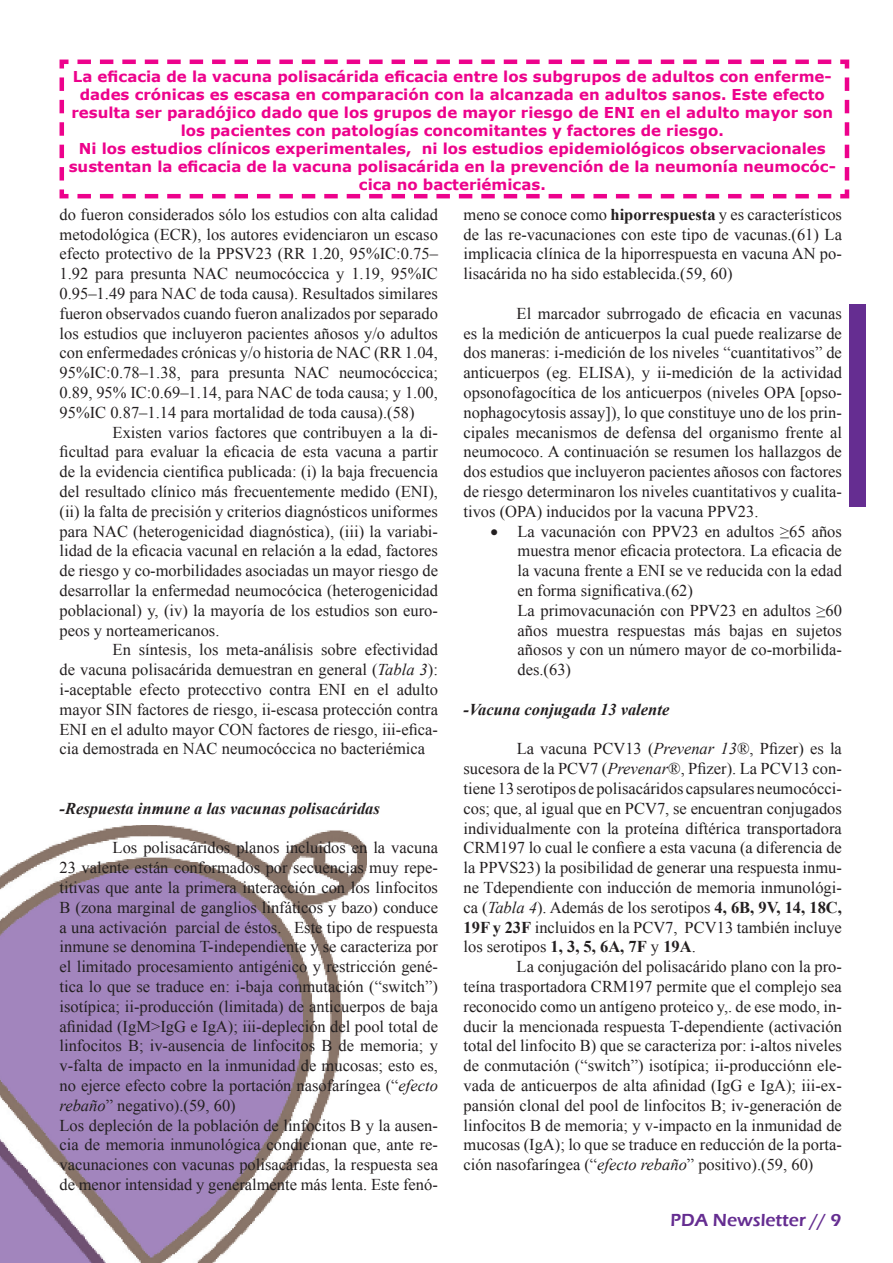
<style>
.page{position:relative;width:893px;height:1263px;background:#fff}
.page>*{position:absolute;margin:0;border:0;box-sizing:border-box;transform-origin:0 0}
.t1{font:600 18px "Eras ITC";color:#652d91}
.t2{font:16.5px/19.8px "Times New Roman";color:#231f20;text-align:justify}
.t3{font:italic 700 16.5px "Times New Roman";color:#231f20}
.t4{font:700 15px/18px "Verdana";color:#ed028c;text-align:center}
.s1{font-style:italic}
.s2{font-weight:700}
</style>
<div class="page">
<div style="left:849px;top:304px;width:16px;height:202px;background:#652d91"></div>
<img style="left:0;top:825px;width:367px;height:438px">
<svg style="left:59px;top:59px;width:791px;height:140px"></svg>
<p class="t4" style="left:69px;top:67px;width:769px">La eficacia de la vacuna polisacárida eficacia entre los subgru pos de adultos con enferme&shy;dades crónicas es escasa en comparación con la alcanzada en adultos sanos. Este efecto resulta ser paradójico dado que los grupos de mayor riesgo de ENI en el adulto mayor son los pacientes con patologías concomitantes y factores de riesgo.<br>Ni los estudios clínicos experimentales, ni los estudios epidemiológicos observacionales sustentan la eficacia de la vacuna polisacárida en la prevención de la neumonía neumocóc&shy;cica no bacte riémicas.</p>
<p class="t2" style="left:60px;top:204px;width:380px">do fueron considerados sólo los estudios con alta calidad metodológica (ECR), los autores evidenciaron un escaso efecto protectivo de la PPSV23 (RR 1.20, 95%IC:0.75– 1.92 para presunta NAC neumocóccica y 1.19, 95%IC 0.95–1.49 para NAC de toda causa). Resultados similares fueron observados cuando fueron analizados por separado los estudios que incluyeron pacientes añosos y/o adultos con enfermedades crónicas y/o historia de NAC (RR 1.04, 95%IC:0.78–1.38, para presunta NAC neumocóccica; 0.89, 95% IC:0.69–1.14, para NAC de toda causa; y 1.00, 95%IC 0.87–1.14 para mortalidad de toda causa).(58)</p>
<p class="t2" style="left:60px;top:422px;width:380px;text-indent:53px">Existen varios factores que contribuyen a la di&shy;ficultad para evaluar la eficacia de esta vacuna a partir de la evidencia cientifica publicada: (i) la baja frecuencia del resultado clínico más frecuentemente medido (ENI), (ii) la falta de precisión y criterios diagnósticos uniformes para NAC (heterogenicidad diagnóstica), (iii) la variabi&shy;lidad de la eficacia vacunal en relación a la edad, factores de riesgo y co-morbilidades asociadas un mayor riesgo de desarrollar la enfermedad neumocócica (heterogenicidad poblacional) y, (iv) la mayoría de los estudios son euro&shy;peos y norteamericanos.</p>
<p class="t2" style="left:60px;top:640px;width:380px;text-indent:53px">En síntesis, los meta-análisis sobre efectividad de vacuna polisacárida demuestran en general (<span class="s1">Tabla 3</span>): i-aceptable efecto protecctivo contra ENI en el adulto mayor SIN factores de riesgo, ii-escasa protección contra ENI en el adulto mayor CON factores de riesgo, iii-efica&shy;cia demostrada en NAC neumocóccica no bacteriémica</p>
<p class="t3" style="left:60px;top:797px;width:322px">-Respuesta inmune a las vacunas polisacáridas</p>
<p class="t2" style="left:60px;top:838px;width:380px;text-align:left;text-indent:53px">Los polisacáridos planos incluidos en la vacuna 23 valente están conformados por secuencias muy repe&shy;titivas que ante la primera interacción con los linfocitos B (zona marginal de ganglios linfáticos y bazo) conduce a una activación parcial de éstos. Este tipo de respuesta inmune se denomina T-independiente y se caracteriza por el limitado procesamiento antigénico y restricción gené&shy;tica lo que se traduce en: i-baja conmutación (“switch”) isotípica; ii-producción (limitada) de anticuerpos de baja afinidad (IgM&gt;IgG e IgA); iii-depleción del pool total de linfocitos B; iv-ausencia de linfocitos B de memoria; y v-falta de impacto en la inmunidad de mucosas; esto es, no ejerce efecto cobre la portación nasofaríngea (“<span class="s1">efecto rebaño</span>” negativo).(59, 60)<br>Los depleción de la población de linfocitos B y la ausen&shy;cia de memoria inmunológica condicionan que, ante re&shy;vacunaciones con vacunas polisacáridas, la respuesta sea de menor intensidad y generalmente más lenta. Este fenó-</p>
<p class="t2" style="left:463px;top:204px;width:380px">meno se conoce como <span class="s2">hiporrespuesta</span> y es característicos de las re-vacunaciones con este tipo de vacunas.(61) La implicacia clínica de la hiporrespuesta en vacuna AN po&shy;lisacárida no ha sido establecida.(59, 60)</p>
<p class="t2" style="left:463px;top:303px;width:380px;text-indent:53px">El marcador subrrogado de eficacia en vacunas es la medición de anticuerpos la cual puede realizarse de dos maneras: i-medición de los niveles “cuantitativos” de anticuerpos (eg. ELISA), y ii-medición de la actividad opsonofagocítica de los anticuerpos (niveles OPA opso&shy;nophagocytosis assay ), lo que constituye uno de los prin&shy;cipales mecanismos de defensa del organismo frente al neumococo. A continuación se resumen los hallazgos de dos estudios que incluyeron pacientes añosos con factores de riesgo determinaron los niveles cuantitativos y cualita&shy;tivos (OPA) inducidos por la vacuna PPV23.</p>
<p class="t2" style="left:517px;top:521px;width:326px;text-align:left;text-indent:-27px">• La vacunación con PPV23 en adultos ≥65 años muestra menor eficacia protectora. La eficacia de la vacuna frente a ENI se ve reducida con la edad en forma significativa.(62)<br>La primovacunación con PPV23 en adultos ≥60 años muestra respuestas más bajas en sujetos añosos y con un número mayor de co-morbilida&shy;des.(63)</p>
<p class="t3" style="left:463px;top:698px;width:207px">-Vacuna conjugada 13 valente</p>
<p class="t2" style="left:463px;top:739px;width:380px;text-indent:53px">La vacuna PCV13 (<span class="s1">Prevenar 13</span>®, Pfizer) es la sucesora de la PCV7 (<span class="s1">Prevenar</span>®, Pfizer). La PCV13 con&shy;tiene 13 serotipos de polisacáridos capsulares neumocócci&shy;cos; que, al igual que en PCV7, se encuentran conjugados individualmente con la proteína diftérica transportadora CRM197 lo cual le confiere a esta vacuna (a diferencia de la PPVS23) la posibilidad de generar una respuesta inmu&shy;ne Tdependiente con inducción de memoria inmunológi&shy;ca (<span class="s1">Tabla 4</span>). Además de los serotipos <span class="s2">4, 6B, 9V, 14, 18C, 19F y 23F</span> incluidos en la PCV7, PCV13 también incluye los serotipos <span class="s2">1, 3, 5, 6A, 7F</span> y <span class="s2">19A</span>.</p>
<p class="t2" style="left:463px;top:956px;width:380px;text-indent:53px">La conjugación del polisacárido plano con la pro&shy;teína trasportadora CRM197 permite que el complejo sea reconocido como un antígeno proteico y,. de ese modo, in&shy;ducir la mencionada respuesta T-dependiente (activación total del linfocito B) que se caracteriza por: i-altos niveles de conmutación (“switch”) isotípica; ii-producciónn ele&shy;vada de anticuerpos de alta afinidad (IgG e IgA); iii-ex&shy;pansión clonal del pool de linfocitos B; iv-generación de linfocitos B de memoria; y v-impacto en la inmunidad de mucosas (IgA); lo que se traduce en reducción de la porta&shy;ción nasofaríngea (“<span class="s1">efecto rebaño</span>” positivo).(59, 60)</p>
<p class="t1" style="left:671px;top:1210px;width:172px">PDA Newsletter // 9</p>
</div>
